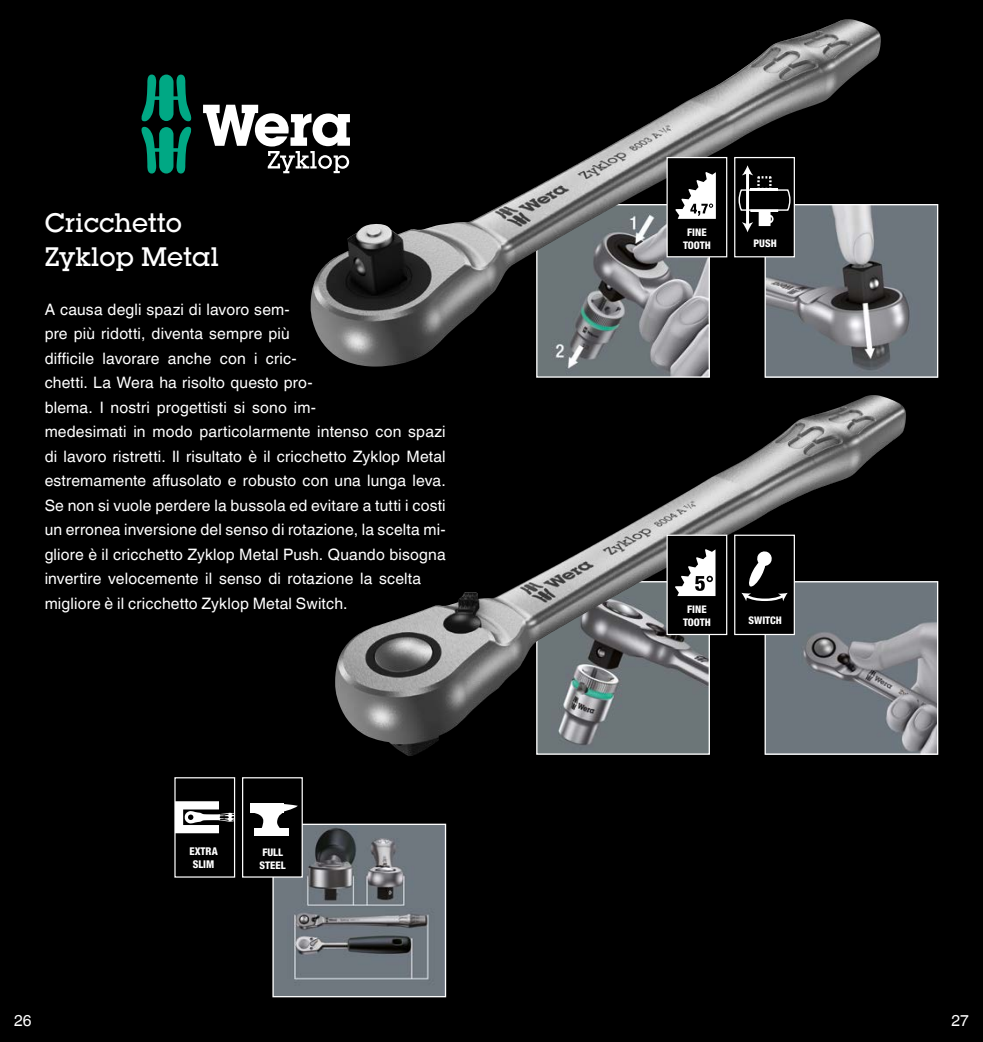
<style>
.page{position:relative;width:983px;height:1042px;background:#fff}
.page>*{position:absolute;margin:0;border:0;box-sizing:border-box;transform-origin:0 0}
.t1{font:28px/33.6px "co lu regular multiling";color:#fff}
.t2{font:15.75px/24.5px "Helvetica World";letter-spacing:.01em;color:#fff}
.t3{font:800 condensed 10.67px/12.6px "Helvetica Neue LT Std";color:#fff;text-align:center}
.t4{font:800 condensed 10.5px/12.6px "Helvetica Neue LT Std";color:#fff;text-align:center}
</style>
<div class="page">
<div style="left:0;top:0;width:982px;height:1042px;background:#000"></div>
<img style="left:538px;top:366px;width:169px;height:10px">
<img style="left:310px;top:19px;width:570px;height:347px">
<img style="left:335px;top:395px;width:570px;height:361px">
<svg style="left:141px;top:75px;width:51px;height:99px"></svg>
<svg style="left:203px;top:105px;width:147px;height:68px"></svg>
<img style="left:766px;top:583px;width:170px;height:170px">
<div style="left:764px;top:581px;width:174px;height:174px;border:1px solid #fff"></div>
<div style="left:734px;top:535px;width:60px;height:99px;background:#000"></div>
<div style="left:734px;top:535px;width:60px;height:100px;border:1px solid #fff"></div>
<svg style="left:749px;top:551px;width:23px;height:36px"></svg>
<svg style="left:741px;top:593px;width:46px;height:8px"></svg>
<img style="left:766px;top:206px;width:170px;height:170px">
<div style="left:764px;top:204px;width:174px;height:174px;border:1px solid #fff"></div>
<div style="left:734px;top:158px;width:60px;height:99px;background:#000"></div>
<div style="left:734px;top:157px;width:60px;height:100px;border:1px solid #fff"></div>
<svg style="left:738px;top:165px;width:53px;height:67px"></svg>
<div style="left:667px;top:158px;width:59px;height:99px;background:#000"></div>
<div style="left:666px;top:157px;width:61px;height:100px;border:1px solid #fff"></div>
<svg style="left:675px;top:172px;width:40px;height:47px"></svg>
<div style="left:667px;top:535px;width:59px;height:99px;background:#000"></div>
<div style="left:666px;top:535px;width:61px;height:100px;border:1px solid #fff"></div>
<svg style="left:675px;top:549px;width:40px;height:47px"></svg>
<img style="left:274px;top:825px;width:170px;height:170px">
<div style="left:272px;top:823px;width:174px;height:174px;border:1px solid #fff"></div>
<div style="left:242px;top:778px;width:60px;height:99px;background:#000"></div>
<div style="left:242px;top:777px;width:61px;height:100px;border:1px solid #fff"></div>
<div style="left:253px;top:828px;width:35px;height:7px;background:#fff"></div>
<div style="left:250px;top:803px;width:34px;height:9px;background:#fff"></div>
<svg style="left:250px;top:804px;width:48px;height:28px"></svg>
<div style="left:174px;top:777px;width:61px;height:100px;border:1px solid #fff"></div>
<svg style="left:175px;top:801px;width:59px;height:32px"></svg>
<h1 class="t1" style="left:45px;top:205px;width:176px">Cricchetto<br>Zyklop Metal</h1>
<p class="t2" style="left:45px;top:297px;width:402px">A causa degli spazi di lavoro sem-<br>pre più ridotti, diventa sempre più<br>difficile lavorare anche con i cric-<br>chetti. La Wera ha risolto questo pro-<br>blema. I nostri progettisti si sono im-<br>medesimati in modo particolarmente intenso con spazi di lavoro ristretti. Il risultato è il cricchetto Zyklop Metal estremamente affusolato e robusto con una lunga leva.<br>Se non si vuole perdere la bussola ed evitare a tutti i costi un erronea inversione del senso di rotazione, la scelta mi&shy;gliore è il cricchetto Zyklop Metal Push. Quando bisogna invertire velocemente il senso di rotazione la scelta migliore è il cricchetto Zyklop Metal Switch.</p>
<p class="t3" style="left:189px;top:845px;width:30px">EXTRA<br>SLIM</p>
<p class="t4" style="left:259px;top:846px;width:28px;text-align:left">FULL<br>STEEL</p>
<p class="t4" style="left:682px;top:226px;width:29px">FINE<br>TOOTH</p>
<p class="t4" style="left:753px;top:237px;width:25px">PUSH</p>
<p class="t4" style="left:682px;top:603px;width:29px">FINE<br>TOOTH</p>
<p class="t4" style="left:748px;top:613px;width:35px">SWITCH</p>
<p class="t2" style="left:14px;top:1008px;width:19px">26</p>
<p class="t2" style="left:951px;top:1008px;width:19px">27</p>
</div>
